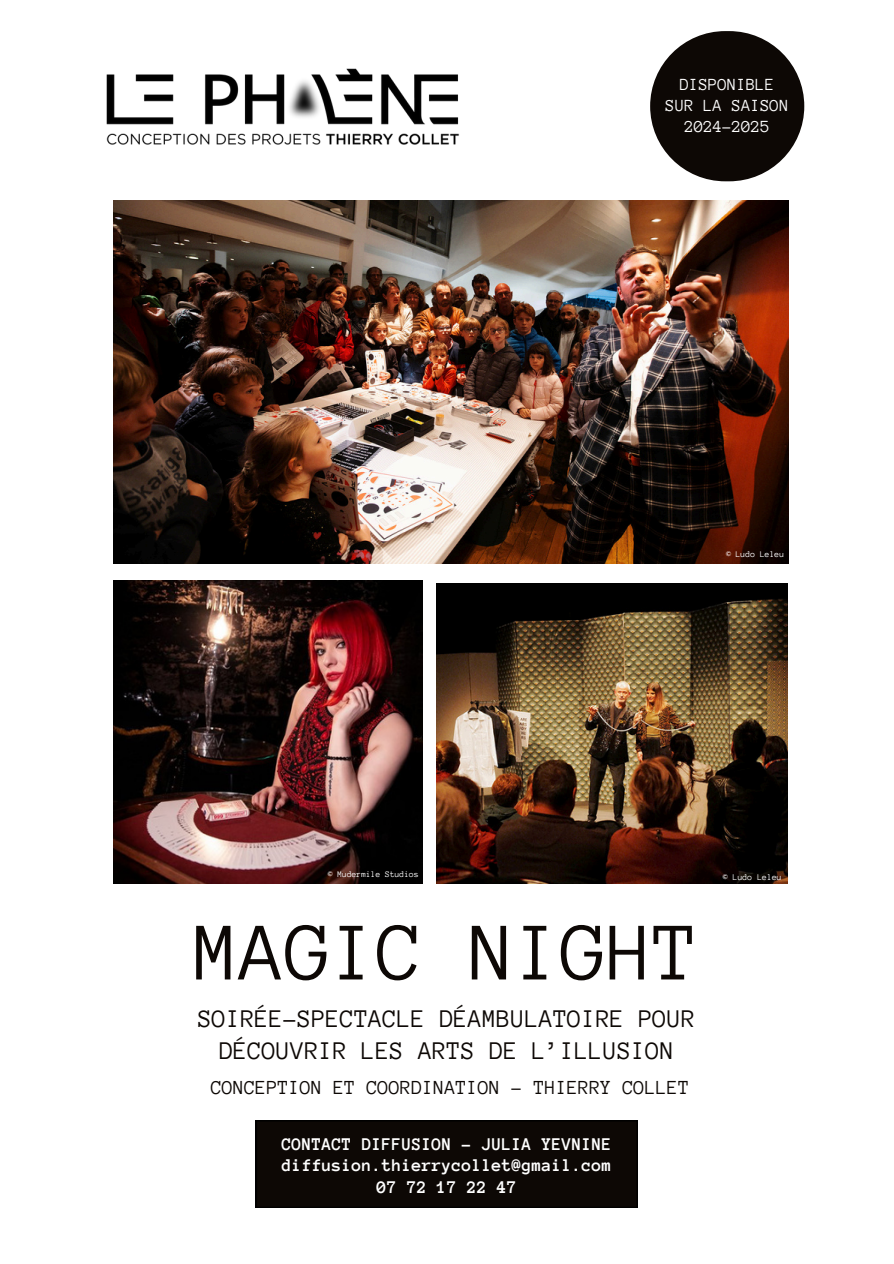
<style>
.page{position:relative;width:894px;height:1264px;background:#fff}
.page>*{position:absolute;margin:0;border:0;box-sizing:border-box;transform-origin:0 0}
.t1{font:84.15px "Anonymous Pro";color:#0d0805}
.t2{font:25.95px/31.8px "Anonymous Pro";color:#0d0805;text-align:center}
.t3{font:20.4px "Anonymous Pro";color:#0d0805}
.t4{font:700 18.3px/21.9px "Anonymous Pro";color:#fff;text-align:center}
.t5{font:17.4px/20.7px "Anonymous Pro";color:#fff;text-align:center}
.t6{font:9px "Anonymous Pro";color:#fff}
.t7{font:8.85px "Anonymous Pro";color:#fff}
.t8{font:8.7px "Anonymous Pro";color:#fff}
</style>
<div class="page">
<div style="left:650px;top:31px;width:154px;height:150px;background:#0d0805;border-radius:75px"></div>
<img style="left:106px;top:68px;width:353px;height:77px">
<div style="left:256px;top:1120px;width:381px;height:87px;background:#0d0805"></div>
<img style="left:114px;top:201px;width:674px;height:362px">
<img style="left:436px;top:583px;width:351px;height:300px">
<img style="left:114px;top:580px;width:308px;height:303px">
<p class="t5" style="left:665px;top:75px;width:125px">DISPONIBLE<br>SUR LA SAISON<br>2024-2025</p>
<p class="t7" style="left:725px;top:549px;width:60px">© Ludo Leleu</p>
<h6 class="t8" style="left:328px;top:869px;width:92px">© Mudermile Studios</h6>
<p class="t1" style="left:194px;top:910px;width:506px">MAGIC NIGHT</p>
<p class="t2" style="left:198px;top:1002px;width:499px">SOIRÉE-SPECTACLE DÉAMBULATOIRE POUR<br>DÉCOUVRIR LES ARTS DE L’ILLUSION</p>
<p class="t3" style="left:211px;top:1077px;width:480px">CONCEPTION ET COORDINATION - THIERRY COLLET</p>
<p class="t4" style="left:282px;top:1132px;width:331px">CONTACT DIFFUSION - JULIA YEVNINE diffusion.thierrycollet@gmail.com<br>07 72 17 22 47</p>
<h2 class="t6" style="left:722px;top:873px;width:60px">© Ludo Leleu</h2>
</div>
